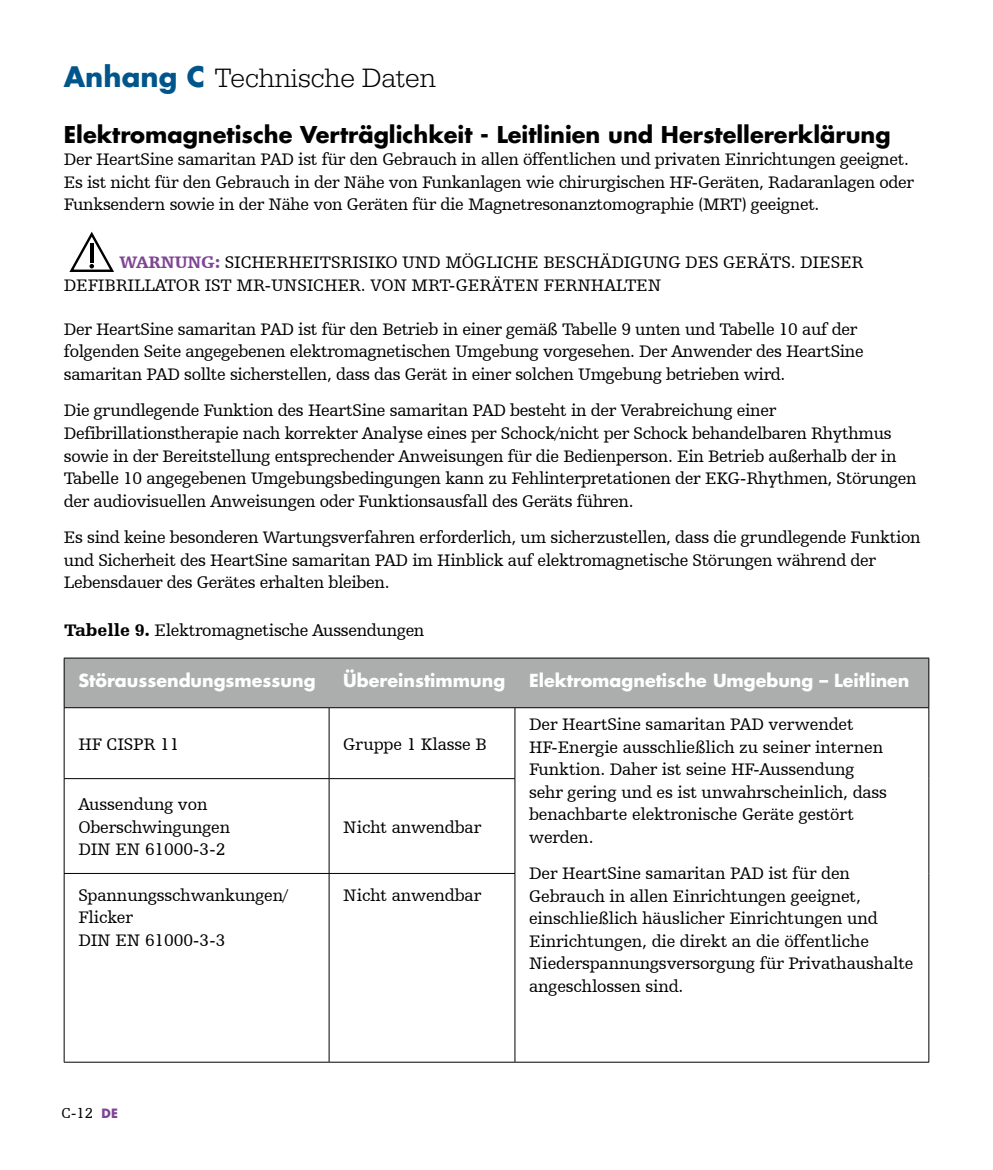
<style>
.page{position:relative;width:993px;height:1170px;background:#fff}
.page>*{position:absolute;margin:0;border:0;box-sizing:border-box;transform-origin:0 0}
.t1{font:300 27.5px "Egyptienne URW";color:#000}
.NEW_FUTURA_headers_9{font:700 22.5px "Futura Std";color:#000}
.NEW_Text_7_auto_2mm{font:17.5px/22.5px "Humanist Slabserif 712 BT";letter-spacing:-.02em;color:#000}
.Table_text{font:17.5px/22.5px "Humanist Slabserif 712 BT";letter-spacing:-.01em;color:#000}
.NEW_Warnings{font:17.5px/22.5px "Humanist Slabserif 712 BT";letter-spacing:-.01em;color:#000}
.NEW_Table_headers{font:700 17.5px "Futura Std";color:#fff}
.FIGURE___tables{font:17.5px "Humanist Slabserif 712 BT";letter-spacing:-.02em;color:#000}
.t2{font:15px "Humanist Slabserif 712 BT";color:#000}
.s1{font-family:"Futura Std";font-weight:700;color:#00558b}
.s2{font-weight:900;color:#7f4594}
.s3{font-weight:900}
.s4{font-family:"Futura Std";font-weight:700;font-size:12.5px;color:#7f4594}
</style>
<div class="page">
<svg style="left:69px;top:231px;width:45px;height:41px"></svg>
<div style="left:65px;top:658px;width:863px;height:49px;background:#abaead"></div>
<hr style="left:64px;top:657px;width:265px;height:1px;background:#000">
<hr style="left:64px;top:658px;width:1px;height:49px;background:#000">
<hr style="left:329px;top:657px;width:185px;height:1px;background:#000">
<hr style="left:514px;top:657px;width:414px;height:1px;background:#000">
<hr style="left:928px;top:658px;width:1px;height:49px;background:#000">
<hr style="left:64px;top:707px;width:265px;height:1px;background:#000">
<hr style="left:64px;top:708px;width:1px;height:70px;background:#000">
<hr style="left:329px;top:707px;width:185px;height:1px;background:#000">
<hr style="left:328px;top:708px;width:1px;height:70px;background:#000">
<hr style="left:514px;top:707px;width:414px;height:1px;background:#000">
<hr style="left:514px;top:708px;width:1px;height:70px;background:#000">
<hr style="left:928px;top:708px;width:1px;height:70px;background:#000">
<hr style="left:928px;top:778px;width:1px;height:95px;background:#000">
<hr style="left:928px;top:873px;width:1px;height:188px;background:#000">
<hr style="left:514px;top:1061px;width:414px;height:1px;background:#000">
<hr style="left:64px;top:778px;width:265px;height:1px;background:#000">
<hr style="left:64px;top:778px;width:1px;height:95px;background:#000">
<hr style="left:329px;top:778px;width:186px;height:1px;background:#000">
<hr style="left:328px;top:778px;width:1px;height:95px;background:#000">
<hr style="left:514px;top:778px;width:1px;height:95px;background:#000">
<hr style="left:64px;top:873px;width:265px;height:1px;background:#000">
<hr style="left:64px;top:873px;width:1px;height:188px;background:#000">
<hr style="left:329px;top:873px;width:186px;height:1px;background:#000">
<hr style="left:328px;top:873px;width:1px;height:188px;background:#000">
<hr style="left:514px;top:873px;width:1px;height:188px;background:#000">
<hr style="left:64px;top:1061px;width:265px;height:1px;background:#000">
<hr style="left:329px;top:1061px;width:185px;height:1px;background:#000">
<h1 class="t1" style="left:64px;top:61px;width:373px"><span class="s1">Anhang C</span> Technische Daten</h1>
<p class="NEW_FUTURA_headers_9" style="left:64px;top:119px;width:828px">Elektromagnetische Verträglichkeit - Leitlinien und Herstellererklärung</p>
<p class="NEW_Text_7_auto_2mm" style="left:64px;top:148px;width:851px">Der HeartSine samaritan PAD ist für den Gebrauch in allen öffentlichen und privaten Einrichtungen geeignet.<br>Es ist nicht für den Gebrauch in der Nähe von Funkanlagen wie chirurgischen HF-Geräten, Radaranlagen oder<br>Funksendern sowie in der Nähe von Geräten für die Magnetresonanztomographie (MRT) geeignet.</p>
<p class="NEW_Warnings" style="left:64px;top:251px;width:801px;text-indent:56px"><span class="s2">WARNUNG:</span> SICHERHEITSRISIKO UND MÖGLICHE BESCHÄDIGUNG DES GERÄTS. DIESER<br>DEFIBRILLATOR IST MR-UNSICHER. VON MRT-GERÄTEN FERNHALTEN</p>
<p class="NEW_Text_7_auto_2mm" style="left:64px;top:317px;width:801px">Der HeartSine samaritan PAD ist für den Betrieb in einer gemäß Tabelle 9 unten und Tabelle 10 auf der folgenden Seite angegebenen elektromagnetischen Umgebung vorgesehen. Der Anwender des HeartSine samaritan PAD sollte sicherstellen, dass das Gerät in einer solchen Umgebung betrieben wird.</p>
<p class="NEW_Text_7_auto_2mm" style="left:64px;top:399px;width:854px">Die grundlegende Funktion des HeartSine samaritan PAD besteht in der Verabreichung einer Defibrillationstherapie nach korrekter Analyse eines per Schock/nicht per Schock behandelbaren Rhythmus sowie in der Bereitstellung entsprechender Anweisungen für die Bedienperson. Ein Betrieb außerhalb der in Tabelle 10 angegebenen Umgebungsbedingungen kann zu Fehlinterpretationen der EKG-Rhythmen, Störungen der audiovisuellen Anweisungen oder Funktionsausfall des Geräts führen.</p>
<p class="NEW_Text_7_auto_2mm" style="left:64px;top:526px;width:858px">Es sind keine besonderen Wartungsverfahren erforderlich, um sicherzustellen, dass die grundlegende Funktion und Sicherheit des HeartSine samaritan PAD im Hinblick auf elektromagnetische Störungen während der<br>Lebensdauer des Gerätes erhalten bleiben.</p>
<p class="FIGURE___tables" style="left:64px;top:619px;width:362px"><span class="s3">Tabelle 9.</span> Elektromagnetische Aussendungen</p>
<p class="NEW_Table_headers" style="left:78px;top:669px;width:239px">Störaussendungsmessung</p>
<p class="NEW_Table_headers" style="left:343px;top:669px;width:163px">Übereinstimmung</p>
<p class="NEW_Table_headers" style="left:529px;top:669px;width:382px">Elektromagnetische Umgebung – Leitlinen</p>
<p class="Table_text" style="left:78px;top:732px;width:103px">HF CISPR 11</p>
<p class="Table_text" style="left:343px;top:732px;width:145px">Gruppe 1 Klasse B</p>
<p class="Table_text" style="left:78px;top:792px;width:153px">Aussendung von<br>Oberschwingungen</p>
<p class="Table_text" style="left:78px;top:837px;width:149px">DIN EN 61000-3-2</p>
<p class="Table_text" style="left:78px;top:883px;width:211px">Spannungsschwankungen/<br>Flicker</p>
<p class="Table_text" style="left:78px;top:928px;width:149px">DIN EN 61000-3-3</p>
<p class="Table_text" style="left:343px;top:815px;width:139px">Nicht anwendbar</p>
<p class="Table_text" style="left:343px;top:883px;width:139px">Nicht anwendbar</p>
<p class="Table_text" style="left:529px;top:712px;width:359px">Der HeartSine samaritan PAD verwendet HF-Energie ausschließlich zu seiner internen Funktion. Daher ist seine HF-Aussendung sehr gering und es ist unwahrscheinlich, dass benachbarte elektronische Geräte gestört werden.</p>
<p class="Table_text" style="left:529px;top:862px;width:386px">Der HeartSine samaritan PAD ist für den Gebrauch in allen Einrichtungen geeignet, einschließlich häuslicher Einrichtungen und Einrichtungen, die direkt an die öffentliche Niederspannungsversorgung für Privathaushalte angeschlossen sind.</p>
<p class="t2" style="left:61px;top:1103px;width:58px">C-12 <span class="s4">DE</span></p>
</div>
